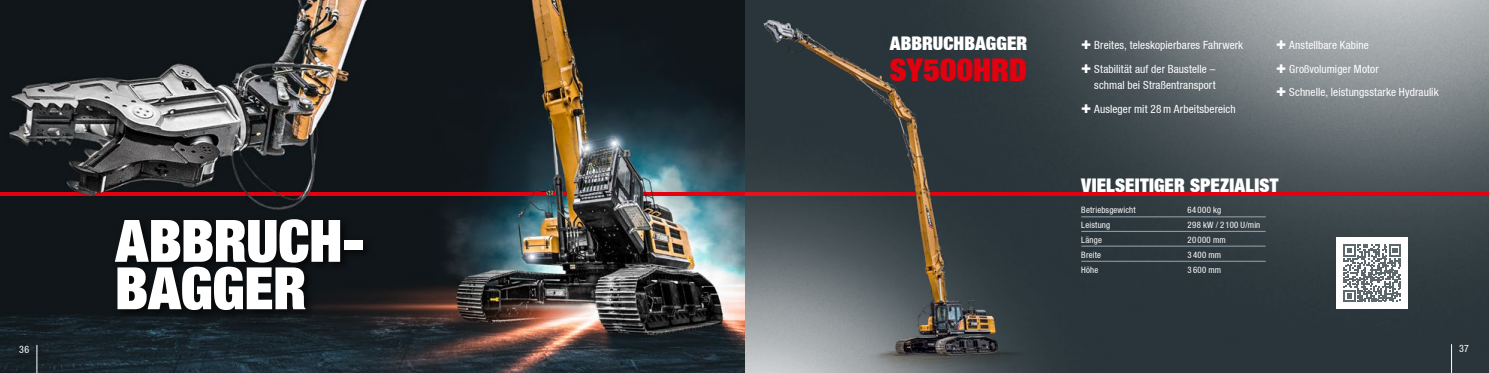
<style>
.page{position:relative;width:1489px;height:373px;background:#fff}
.page>*{position:absolute;margin:0;border:0;box-sizing:border-box;transform-origin:0 0}
.t1{font:900 57.75px "Context Reprise Extra Black S Si Extra";letter-spacing:-.005em;color:#fff}
.t2{font:900 31.25px "Context Reprise Extra Black S Si Extra";letter-spacing:.005em;color:#e3000f}
.t3{font:900 18.75px "Context Reprise Extra Black S Si Extra";letter-spacing:.005em;color:#fff}
.t4{font:11.25px/23.4px "Context Reprise Condensed S Si Condensed";letter-spacing:.01em;color:#fff}
.t5{font:10px "Context Reprise Condensed S Si Condensed";color:#fff}
.t6{font:8.75px "Context Reprise Condensed S Si Condensed";letter-spacing:.025em;color:#fff}
.s1{font-family:"Context Reprise Extra Black S Si Extra";font-weight:900;font-size:16.88px}
</style>
<div class="page">
<img style="left:1214px;top:0;width:274px;height:372px">
<svg style="left:1214px;top:191px;width:274px;height:4px"></svg>
<img style="left:1025px;top:0;width:189px;height:372px">
<img style="left:0;top:0;width:754px;height:372px">
<img style="left:0;top:191px;width:744px;height:4px">
<img style="left:754px;top:0;width:271px;height:372px">
<hr style="left:1081px;top:216px;width:184px;height:1px;background:#95a6b0">
<hr style="left:1081px;top:231px;width:184px;height:1px;background:#95a6b0">
<hr style="left:1081px;top:245px;width:184px;height:1px;background:#95a6b0">
<hr style="left:1081px;top:260px;width:184px;height:1px;background:#95a6b0">
<div style="left:1336px;top:237px;width:72px;height:71px;background:#fff"></div>
<svg style="left:1343px;top:244px;width:58px;height:57px"></svg>
<div style="left:111px;top:213px;width:264px;height:108px;background:#000;opacity:.75"></div>
<svg style="left:37px;top:344px;width:1px;height:28px"></svg>
<svg style="left:1450px;top:343px;width:1px;height:29px"></svg>
<h1 class="t1" style="left:115px;top:203px;width:250px">ABBRUCH-</h1>
<h1 class="t1" style="left:115px;top:250px;width:193px">BAGGER</h1>
<h3 class="t3" style="left:889px;top:31px;width:139px">ABBRUCHBAGGER</h3>
<h2 class="t2" style="left:889px;top:49px;width:139px">SY500HRD</h2>
<p class="t4" style="left:1081px;top:34px;width:163px"><span class="s1">+</span> Breites, teleskopierbares Fahrwerk <span class="s1">+</span> Stabilität auf der Baustelle –</p>
<p class="t4" style="left:1081px;top:73px;width:156px;text-indent:13px">schmal bei Straßentransport<br><span class="s1">+</span> Ausleger mit 28m Arbeitsbereich</p>
<p class="t4" style="left:1276px;top:34px;width:164px"><span class="s1">+</span> Anstellbare Kabine<br><span class="s1">+</span> Großvolumiger Motor<br><span class="s1">+</span> Schnelle, leistungsstarke Hydraulik</p>
<h3 class="t3" style="left:1081px;top:172px;width:199px">VIELSEITIGER SPEZIALIST</h3>
<p class="t6" style="left:1081px;top:204px;width:56px">Betriebsgewicht</p>
<p class="t6" style="left:1187px;top:204px;width:35px">64000 kg</p>
<p class="t6" style="left:1081px;top:219px;width:30px">Leistung</p>
<p class="t6" style="left:1187px;top:219px;width:74px">298 kW / 2100 U/min</p>
<p class="t6" style="left:1081px;top:234px;width:22px">Länge</p>
<p class="t6" style="left:1187px;top:234px;width:40px">20000 mm</p>
<p class="t6" style="left:1081px;top:249px;width:21px">Breite</p>
<p class="t6" style="left:1187px;top:249px;width:35px">3400 mm</p>
<p class="t6" style="left:1081px;top:264px;width:19px">Höhe</p>
<p class="t6" style="left:1187px;top:264px;width:35px">3600 mm</p>
<p class="t5" style="left:19px;top:342px;width:11px">36</p>
<p class="t5" style="left:1458px;top:342px;width:11px">37</p>
</div>
